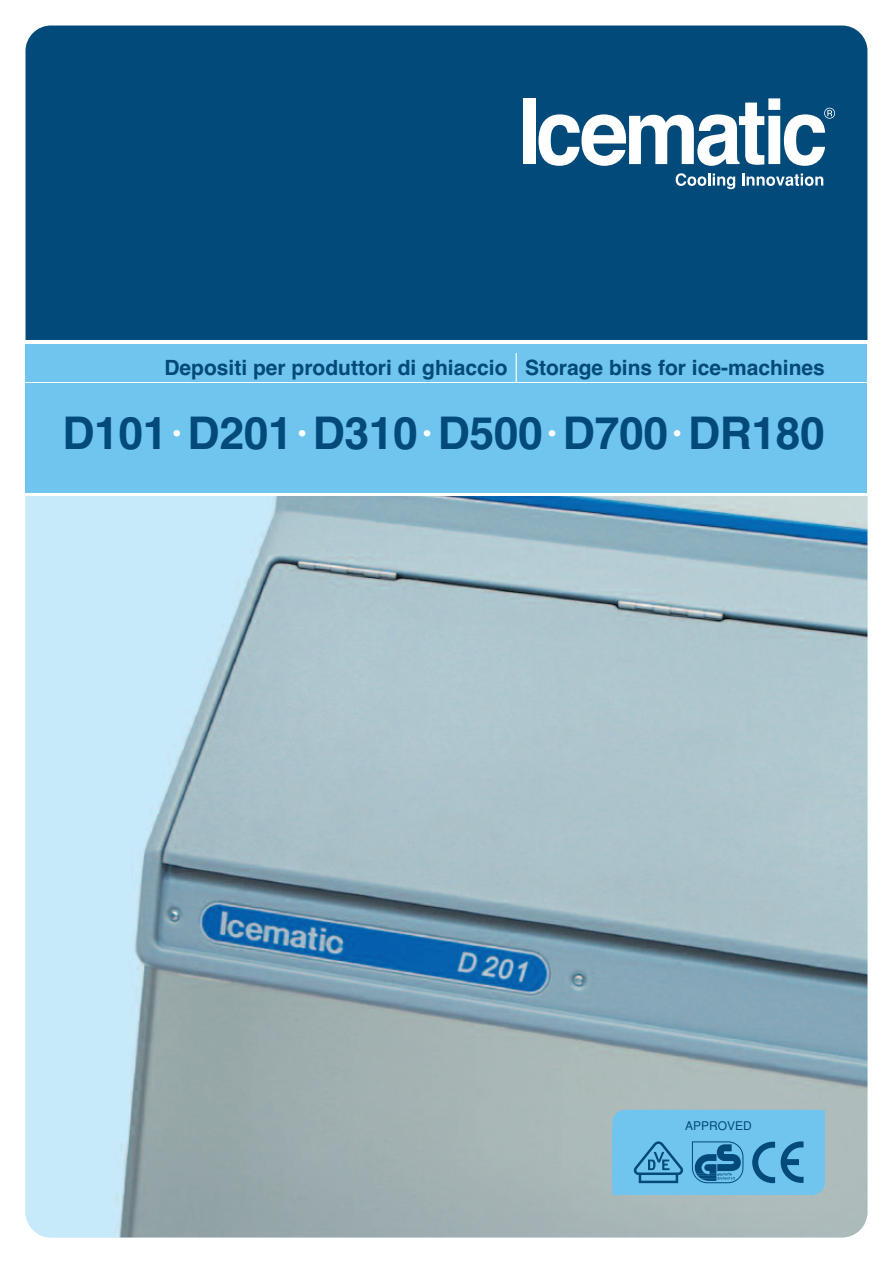
<style>
.page{position:relative;width:893px;height:1263px;background:#fff}
.page>*{position:absolute;margin:0;border:0;box-sizing:border-box;transform-origin:0 0}
.t1{font:45px "Helvetica Bold TT";letter-spacing:-.01em;color:#014a79}
.t2{font:21px "Helvetica Bold TT";color:#014a79}
.t3{font:12px "Helvetica";color:#014a79}
.s1{font-size:30px;color:#fff}
</style>
<div class="page">
<div style="left:26px;top:26px;width:841px;height:407px;background:#014a79;border-radius:26px"></div>
<svg style="left:676px;top:173px;width:59px;height:16px"></svg>
<svg style="left:742px;top:173px;width:81px;height:13px"></svg>
<div style="left:523px;top:99px;width:12px;height:65px;background:#fff"></div>
<svg style="left:538px;top:98px;width:297px;height:68px"></svg>
<img style="left:26px;top:434px;width:841px;height:803px;border-radius:26px">
<div style="left:0;top:340px;width:893px;height:156px;background:#fff"></div>
<div style="left:26px;top:344px;width:841px;height:148px;background:#70c5ee"></div>
<hr style="left:9px;top:382px;width:875px;height:1px;background:#fff">
<hr style="left:516px;top:353px;width:1px;height:30px;background:#fff">
<svg style="left:612px;top:1110px;width:213px;height:85px;background:#61b4de"></svg>
<p class="t2" style="left:164px;top:355px;width:662px">Depositi per produttori di ghiaccio Storage bins for ice-machines</p>
<h1 class="t1" style="left:63px;top:407px;width:764px">D101<span class="s1">•</span> D201<span class="s1">•</span> D310<span class="s1">•</span> D500<span class="s1">•</span> D700<span class="s1">•</span> DR180</h1>
<p class="t3" style="left:685px;top:1119px;width:68px">APPROVED</p>
</div>
